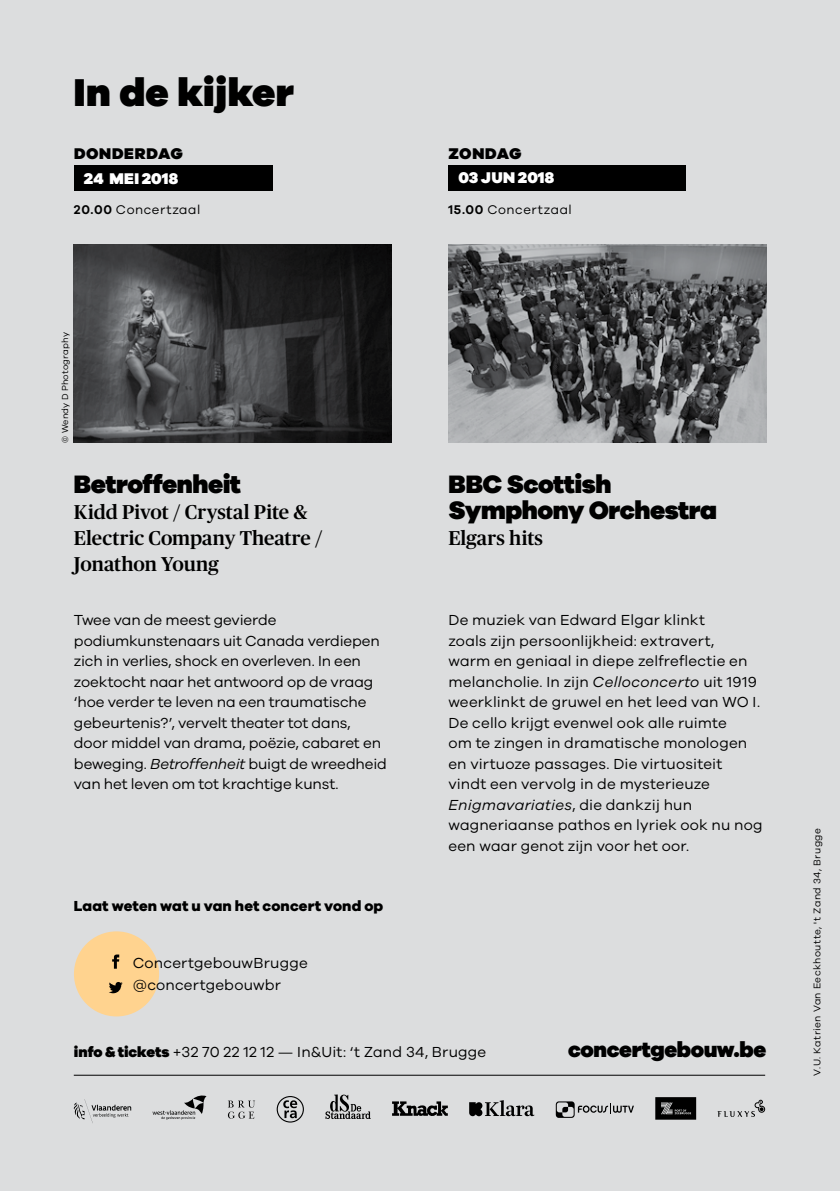
<style>
.page{position:relative;width:840px;height:1191px;background:#fff}
.page>*{position:absolute;margin:0;border:0;box-sizing:border-box;transform-origin:0 0}
.t1{font:900 40px "Galano Grotesque";letter-spacing:.005em;color:#000}
.t2{font:900 26px/26px "Galano Grotesque";letter-spacing:-.02em;color:#000}
.t3{font:900 22px "Galano Grotesque";letter-spacing:-.015em;color:#000}
.t4{font:500 20px/26px "Publico";color:#000}
.t5{font:900 16px "Galano Grotesque";letter-spacing:.005em;color:#fff}
.t6{font:900 16px "Galano Grotesque";letter-spacing:.04em;color:#000}
.t7{font:15px/20.6px "Galano Grotesque";letter-spacing:.005em;color:#000}
.t8{font:800 15px "Galano Grotesque";letter-spacing:.01em;color:#000}
.t9{font:13px "Galano Grotesque";letter-spacing:.045em;color:#000}
.t10{font:10px "Galano Grotesque";letter-spacing:.045em;color:#000}
.t11{font:9px "Galano Grotesque";letter-spacing:.015em;color:#000}
.s1{font-weight:600}
.s2{font-style:italic}
.s3{font-weight:900}
</style>
<div class="page">
<div style="left:0;top:0;width:839px;height:1191px;background:#dcddde"></div>
<img style="left:448px;top:244px;width:318px;height:198px">
<div style="left:74px;top:931px;width:85px;height:85px;background:#ffd38f;border-radius:50%"></div>
<svg style="left:112px;top:954px;width:7px;height:14px"></svg>
<svg style="left:109px;top:982px;width:14px;height:11px"></svg>
<hr style="left:74px;top:1074px;width:690px;height:1px;background:#000">
<svg style="left:152px;top:1095px;width:54px;height:24px"></svg>
<svg style="left:73px;top:1099px;width:58px;height:24px"></svg>
<svg style="left:228px;top:1100px;width:27px;height:18px"></svg>
<svg style="left:717px;top:1099px;width:47px;height:18px"></svg>
<svg style="left:655px;top:1097px;width:40px;height:22px"></svg>
<svg style="left:469px;top:1100px;width:65px;height:16px"></svg>
<svg style="left:392px;top:1101px;width:55px;height:15px"></svg>
<svg style="left:555px;top:1101px;width:78px;height:16px"></svg>
<svg style="left:325px;top:1094px;width:45px;height:25px"></svg>
<svg style="left:276px;top:1096px;width:28px;height:26px"></svg>
<div style="left:448px;top:165px;width:238px;height:26px;background:#000"></div>
<div style="left:74px;top:166px;width:198px;height:25px;background:#000"></div>
<img style="left:73px;top:244px;width:318px;height:198px">
<h1 class="t1" style="left:74px;top:67px;width:221px">In de kijker</h1>
<p class="t6" style="left:74px;top:143px;width:110px">DONDERDAG</p>
<p class="t5" style="left:84px;top:168px;width:96px">24 MEI 2018</p>
<p class="t9" style="left:74px;top:202px;width:128px"><span class="s1">20.00</span> Concertzaal</p>
<p class="t11" style="left:60px;top:442px;width:112px;rotate:-90deg">© Wendy D Photography</p>
<h2 class="t2" style="left:74px;top:470px;width:169px">Betroffenheit</h2>
<h3 class="t4" style="left:74px;top:499px;width:250px">Kidd Pivot / Crystal Pite &amp;<br>Electric Company Theatre /<br>Jonathon Young</h3>
<p class="t7" style="left:74px;top:609px;width:314px">Twee van de meest gevierde podiumkunstenaars uit Canada verdiepen zich in verlies, shock en overleven. In een zoektocht naar het antwoord op de vraag ‘hoe verder te leven na een traumatische gebeurtenis?’, vervelt theater tot dans, door middel van drama, poëzie, cabaret en beweging. <span class="s2">Betroffenheit</span> buigt de wreedheid van het leven om tot krachtige kunst.</p>
<p class="t8" style="left:74px;top:896px;width:311px">Laat weten wat u van het concert vond op</p>
<p class="t7" style="left:133px;top:951px;width:176px;line-height:22px">ConcertgebouwBrugge @concertgebouwbr</p>
<p class="t6" style="left:448px;top:143px;width:75px">ZONDAG</p>
<p class="t5" style="left:458px;top:168px;width:97px">03 JUN 2018</p>
<p class="t9" style="left:448px;top:202px;width:125px"><span class="s1">15.00</span> Concertzaal</p>
<h2 class="t2" style="left:448px;top:470px;width:270px">BBC Scottish<br>Symphony Orchestra</h2>
<h3 class="t4" style="left:448px;top:525px;width:96px">Elgars hits</h3>
<p class="t7" style="left:448px;top:609px;width:316px">De muziek van Edward Elgar klinkt<br>zoals zijn persoonlijkheid: extravert,<br>warm en geniaal in diepe zelfreflectie en melancholie. In zijn <span class="s2">Celloconcerto</span> uit 1919 weerklinkt de gruwel en het leed van WO I.<br>De cello krijgt evenwel ook alle ruimte<br>om te zingen in dramatische monologen en virtuoze passages. Die virtuositeit vindt een vervolg in de mysterieuze <span class="s2">Enigmavariaties</span>, die dankzij hun wagneriaanse pathos en lyriek ook nu nog een waar genot zijn voor het oor.</p>
<p class="t7" style="left:74px;top:1041px;width:413px"><span class="s3">info &amp; tickets</span> +32 70 22 12 12 — In&amp;Uit: ‘t Zand 34, Brugge</p>
<h3 class="t3" style="left:568px;top:1035px;width:199px">concertgebouw.be</h3>
<p class="t10" style="left:810px;top:1075px;width:249px;rotate:-90deg">V.U. Katrien Van Eeckhoutte, 't Zand 34, Brugge</p>
</div>
